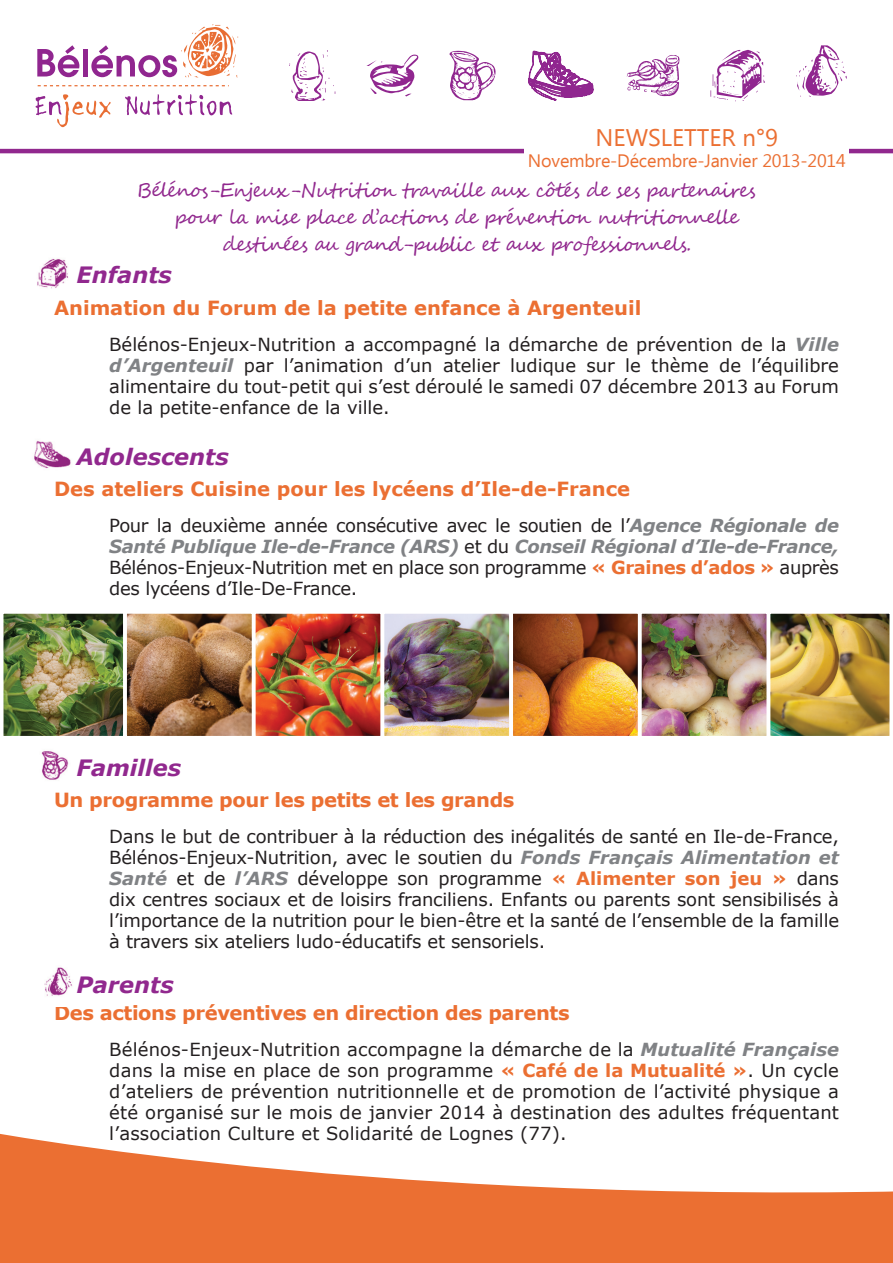
<style>
.page{position:relative;width:893px;height:1263px;background:#fff}
.page>*{position:absolute;margin:0;border:0;box-sizing:border-box;transform-origin:0 0}
.t1{font:24px "Ebrima";color:#eb6f32}
.t2{font:italic 700 22.5px "Verdana";color:#91288e}
.t3{font:19.5px "Segoe Script";letter-spacing:-.04em;color:#91288e}
.t4{font:700 19.5px "Verdana";color:#eb6f32}
.t5{font:700 19.5px "Verdana";letter-spacing:-.02em;color:#eb6f32}
.t6{font:18px/21px "Verdana";letter-spacing:-.01em;color:#231f20;text-align:justify}
.t7{font:18px "Ebrima";letter-spacing:-.01em;color:#eb6f32}
.s1{font-weight:700;font-style:italic;color:#808285}
.s2{font-weight:700;color:#eb6f32}
</style>
<div class="page">
<svg style="left:37px;top:45px;width:42px;height:32px"></svg>
<div style="left:83px;top:49px;width:5px;height:27px;background:#90268f"></div>
<svg style="left:91px;top:24px;width:147px;height:53px"></svg>
<svg style="left:36px;top:94px;width:75px;height:33px"></svg>
<svg style="left:125px;top:94px;width:107px;height:21px"></svg>
<svg style="left:38px;top:85px;width:191px;height:1px"></svg>
<hr style="left:0;top:149px;width:893px;height:4px;background:#91288e">
<div style="left:524px;top:129px;width:325px;height:62px;background:#fff"></div>
<svg style="left:289px;top:50px;width:46px;height:51px"></svg>
<svg style="left:626px;top:55px;width:53px;height:41px"></svg>
<svg style="left:710px;top:50px;width:55px;height:51px"></svg>
<svg style="left:366px;top:55px;width:52px;height:41px"></svg>
<svg style="left:449px;top:51px;width:47px;height:49px"></svg>
<svg style="left:528px;top:50px;width:65px;height:50px"></svg>
<svg style="left:796px;top:45px;width:51px;height:52px"></svg>
<hr style="left:195px;top:36px;width:39px;height:1px;background:#000">
<hr style="left:195px;top:169px;width:39px;height:1px;background:#000">
<svg style="left:0;top:1133px;width:893px;height:130px;fill:#eb6f32"></svg>
<img style="left:37px;top:258px;width:31px;height:31px">
<img style="left:34px;top:440px;width:37px;height:29px">
<img style="left:41px;top:751px;width:28px;height:29px">
<img style="left:4px;top:614px;width:119px;height:121px">
<div style="left:0;top:610px;width:127px;height:129px;border:3px solid #fff"></div>
<img style="left:127px;top:614px;width:124px;height:121px">
<div style="left:123px;top:610px;width:132px;height:129px;border:3px solid #fff"></div>
<img style="left:256px;top:614px;width:124px;height:121px">
<div style="left:252px;top:610px;width:132px;height:129px;border:3px solid #fff"></div>
<img style="left:385px;top:614px;width:124px;height:121px">
<div style="left:381px;top:610px;width:132px;height:129px;border:3px solid #fff"></div>
<img style="left:513px;top:614px;width:124px;height:121px">
<div style="left:509px;top:610px;width:132px;height:129px;border:3px solid #fff"></div>
<img style="left:642px;top:614px;width:124px;height:121px">
<div style="left:638px;top:610px;width:132px;height:129px;border:3px solid #fff"></div>
<img style="left:771px;top:614px;width:118px;height:121px">
<div style="left:767px;top:610px;width:126px;height:129px;border:3px solid #fff"></div>
<img style="left:44px;top:967px;width:29px;height:29px">
<h1 class="t1" style="left:596px;top:121px;width:184px">NEWSLETTER n°9</h1>
<p class="t7" style="left:528px;top:148px;width:319px">Novembre-Décembre-Janvier 2013-2014</p>
<p class="t3" style="left:137px;top:175px;width:620px">Bélénos-Enjeux-Nutrition travaille aux côtés de ses partenaires</p>
<p class="t3" style="left:175px;top:202px;width:566px">pour la mise place d’actions de prévention nutritionnelle</p>
<p class="t3" style="left:223px;top:229px;width:470px">destinées au grand-public et aux professionnels.</p>
<p class="t2" style="left:76px;top:259px;width:97px">Enfants</p>
<p class="t4" style="left:54px;top:294px;width:589px">Animation du Forum de la petite enfance à Argenteuil</p>
<p class="t6" style="left:109px;top:333px;width:731px">Bélénos-Enjeux-Nutrition a accompagné la démarche de prévention de la <span class="s1">Ville d’Argenteuil</span> par l’animation d’un atelier ludique sur le thème de l’équilibre alimentaire du tout-petit qui s’est déroulé le samedi 07 décembre 2013 au Forum de la petite-enfance de la ville.</p>
<p class="t2" style="left:76px;top:441px;width:154px">Adolescents</p>
<p class="t4" style="left:54px;top:475px;width:578px">Des ateliers Cuisine pour les lycéens d’Ile-de-France</p>
<p class="t6" style="left:109px;top:515px;width:731px">Pour la deuxième année consécutive avec le soutien de l’<span class="s1">Agence Régionale de Santé Publique Ile-de-France (ARS)</span> et du <span class="s1">Conseil Régional d’Ile-de-France, </span>Bélénos-Enjeux-Nutrition met en place son programme <span class="s2">« Graines d’ados »</span> auprès des lycéens d’Ile-De-France.</p>
<p class="t2" style="left:76px;top:752px;width:106px">Familles</p>
<p class="t5" style="left:54px;top:786px;width:462px">Un programme pour les petits et les grands</p>
<p class="t6" style="left:109px;top:825px;width:731px">Dans le but de contribuer à la réduction des inégalités de santé en Ile-de-France, Bélénos-Enjeux-Nutrition, avec le soutien du <span class="s1">Fonds Français Alimentation et Santé</span> et de <span class="s1">l’ARS</span> développe son programme <span class="s2">« Alimenter son jeu »</span> dans dix centres sociaux et de loisirs franciliens. Enfants ou parents sont sensibilisés à l’importance de la nutrition pour le bien-être et la santé de l’ensemble de la famille à travers six ateliers ludo-éducatifs et sensoriels.</p>
<p class="t2" style="left:76px;top:969px;width:99px">Parents</p>
<p class="t5" style="left:54px;top:999px;width:517px">Des actions préventives en direction des parents</p>
<p class="t6" style="left:109px;top:1038px;width:731px">Bélénos-Enjeux-Nutrition accompagne la démarche de la <span class="s1">Mutualité Française </span>dans la mise en place de son programme <span class="s2">« Café de la Mutualité »</span>. Un cycle d’ateliers de prévention nutritionnelle et de promotion de l’activité physique a été organisé sur le mois de janvier 2014 à destination des adultes fréquentant l’association Culture et Solidarité de Lognes (77).</p>
</div>
